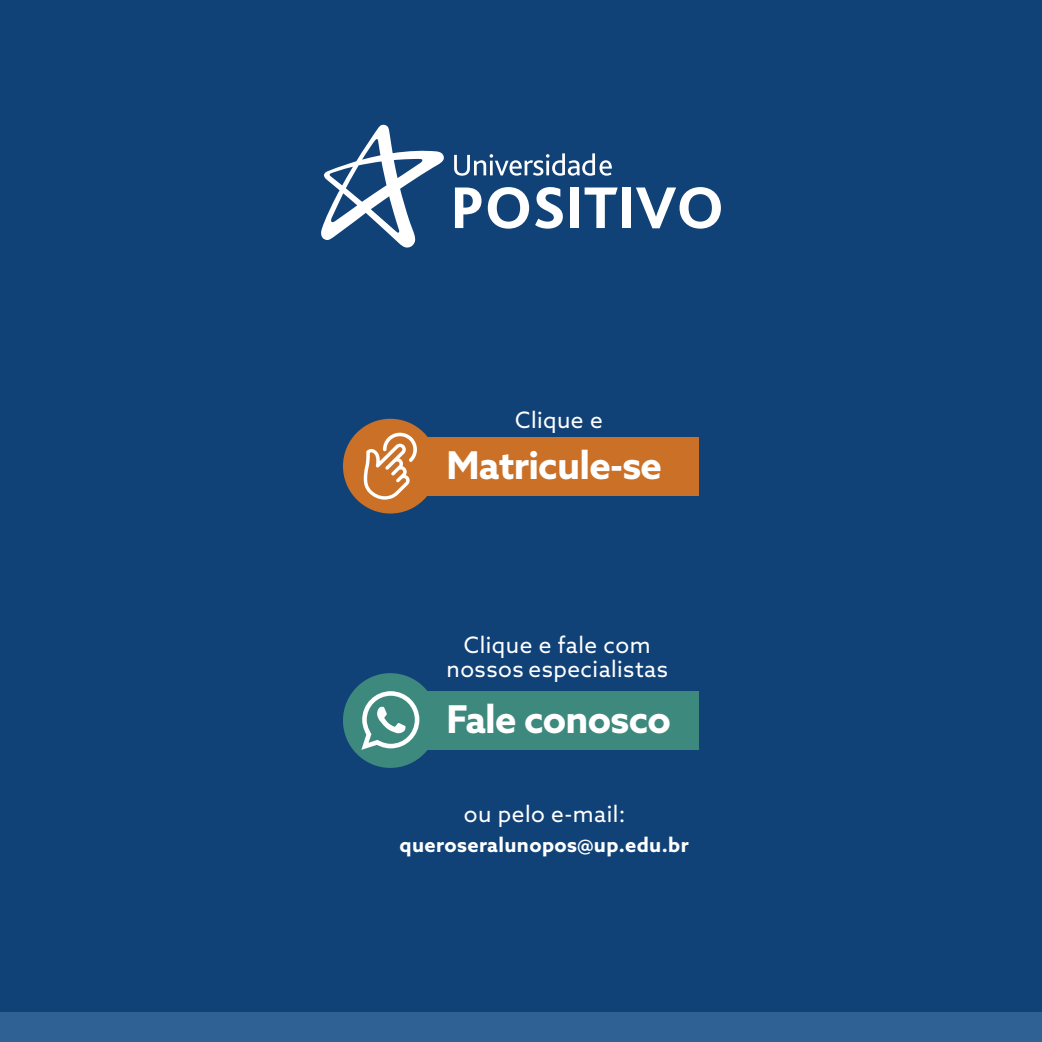
<style>
.page{position:relative;width:1042px;height:1042px;background:#114277}
.page>*{position:absolute;margin:0;border:0;box-sizing:border-box;transform-origin:0 0}
.t1{font:700 38.32px "Azo Sans";letter-spacing:-.02em;color:#fff}
.t2{font:22.57px/24.2px "Azo Sans";letter-spacing:.02em;color:#fff;text-align:center}
.t3{font:700 20.12px "Azo Sans";letter-spacing:.02em;color:#fff}
</style>
<div class="page">
<svg style="left:321px;top:125px;width:123px;height:123px"></svg>
<svg style="left:455px;top:187px;width:26px;height:41px"></svg>
<svg style="left:488px;top:187px;width:41px;height:42px"></svg>
<svg style="left:535px;top:187px;width:28px;height:42px"></svg>
<div style="left:571px;top:187px;width:8px;height:41px;background:#fff"></div>
<svg style="left:584px;top:187px;width:34px;height:41px"></svg>
<div style="left:622px;top:187px;width:9px;height:41px;background:#fff"></div>
<svg style="left:636px;top:187px;width:85px;height:42px"></svg>
<svg style="left:454px;top:153px;width:158px;height:23px"></svg>
<div style="left:0;top:1012px;width:1042px;height:30px;background:#306195"></div>
<div style="left:413px;top:691px;width:286px;height:59px;background:#3e897e"></div>
<div style="left:413px;top:437px;width:286px;height:59px;background:#cb7027"></div>
<div style="left:343px;top:673px;width:95px;height:95px;background:#3e897e;border-radius:50%"></div>
<div style="left:343px;top:419px;width:95px;height:94px;background:#cb7027;border-radius:50%"></div>
<svg style="left:361px;top:691px;width:58px;height:59px"></svg>
<svg style="left:364px;top:433px;width:53px;height:67px"></svg>
<p class="t2" style="left:515px;top:407px;width:89px">Clique e</p>
<h1 class="t1" style="left:446px;top:440px;width:217px">Matricule-se</h1>
<p class="t2" style="left:446px;top:632px;width:223px">Clique e fale com nossos especialistas</p>
<h1 class="t1" style="left:446px;top:694px;width:226px">Fale conosco</h1>
<p class="t2" style="left:464px;top:801px;width:163px">ou pelo e-mail:</p>
<p class="t3" style="left:399px;top:832px;width:291px">queroseralunopos@up.edu.br</p>
</div>
